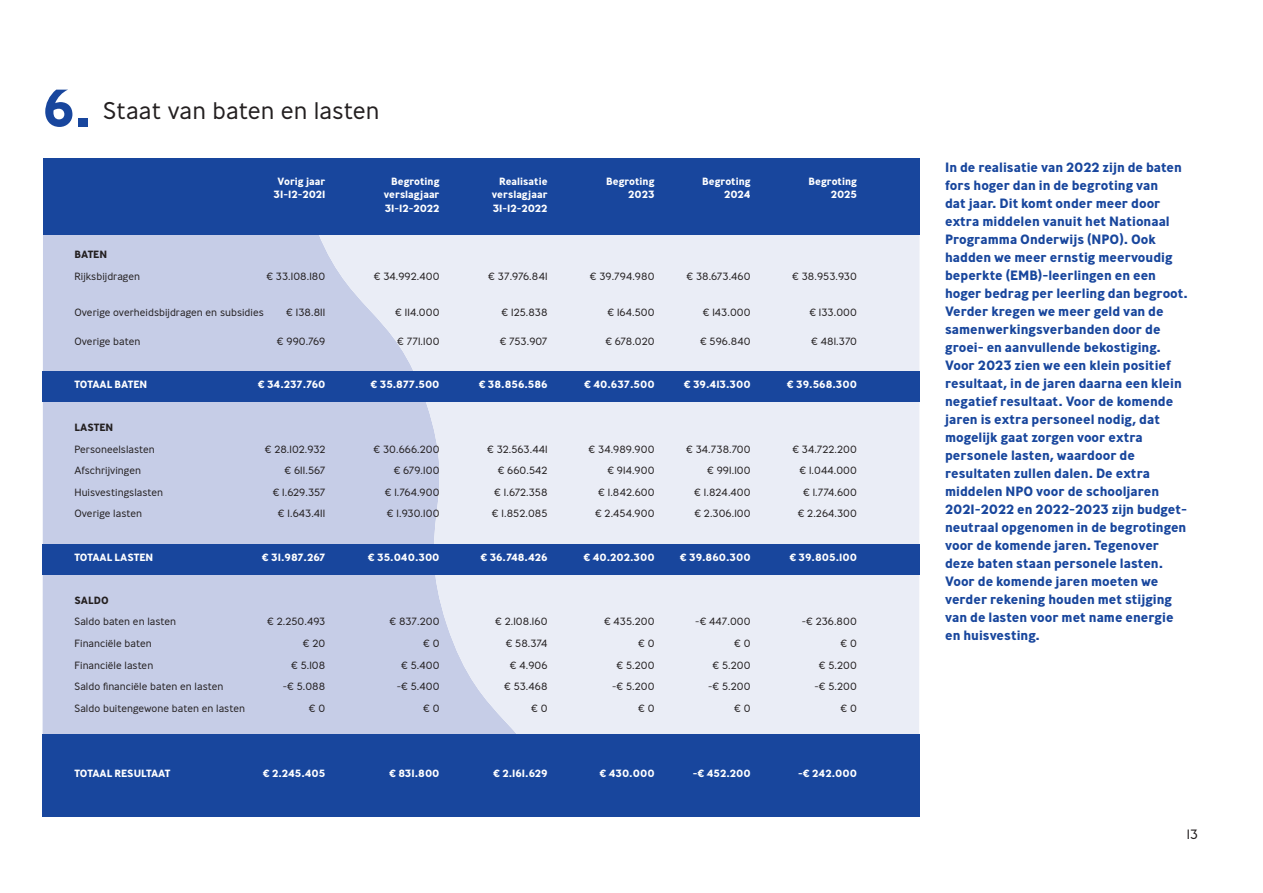
<style>
.page{position:relative;width:1263px;height:893px;background:#fff}
.page>*{position:absolute;margin:0;border:0;box-sizing:border-box;transform-origin:0 0}
.t1{font:300 24px "Ministry";color:#231f20}
.t2{font:700 13.5px/18px "Ministry";color:#18469d}
.t3{font:300 13.5px "Ministry";color:#231f20}
.t4{font:300 10.5px "Ministry";color:#231f20}
.t5{font:700 10.5px "Ministry";color:#fff}
.t6{font:700 10.5px "Ministry";color:#231f20}
.s1{font-weight:700;font-size:52.5px;color:#18469d}
</style>
<div class="page">
<div style="left:43px;top:235px;width:268px;height:499px;background:#c6cde7"></div>
<svg style="left:311px;top:235px;width:608px;height:499px;background:#e2e6f2"></svg>
<div style="left:43px;top:159px;width:876px;height:76px;background:#18469d"></div>
<div style="left:43px;top:372px;width:876px;height:30px;background:#18469d"></div>
<div style="left:43px;top:544px;width:876px;height:30px;background:#18469d"></div>
<div style="left:43px;top:734px;width:876px;height:83px;background:#18469d"></div>
<h1 class="t1" style="left:43px;top:101px;width:339px"><span class="s1">6.</span> Staat van baten en lasten</h1>
<p class="t5" style="left:278px;top:177px;width:49px">Vorig jaar</p>
<p class="t5" style="left:391px;top:177px;width:50px">Begroting</p>
<p class="t5" style="left:499px;top:177px;width:50px">Realisatie</p>
<p class="t5" style="left:606px;top:177px;width:50px">Begroting</p>
<p class="t5" style="left:702px;top:177px;width:50px">Begroting</p>
<p class="t5" style="left:808px;top:177px;width:50px">Begroting</p>
<p class="t5" style="left:274px;top:191px;width:53px">31-12-2021</p>
<p class="t5" style="left:384px;top:191px;width:57px">verslagjaar</p>
<p class="t5" style="left:492px;top:191px;width:57px">verslagjaar</p>
<p class="t5" style="left:628px;top:191px;width:28px">2023</p>
<p class="t5" style="left:724px;top:191px;width:28px">2024</p>
<p class="t5" style="left:831px;top:191px;width:28px">2025</p>
<p class="t5" style="left:385px;top:204px;width:56px">31-12-2022</p>
<p class="t5" style="left:493px;top:204px;width:56px">31-12-2022</p>
<p class="t6" style="left:75px;top:250px;width:34px">BATEN</p>
<p class="t4" style="left:75px;top:272px;width:67px">Rijksbijdragen</p>
<p class="t4" style="left:266px;top:272px;width:61px">€ 33.108.180</p>
<p class="t4" style="left:374px;top:272px;width:67px">€ 34.992.400</p>
<p class="t4" style="left:488px;top:272px;width:61px">€ 37.976.841</p>
<p class="t4" style="left:590px;top:272px;width:66px">€ 39.794.980</p>
<p class="t4" style="left:686px;top:272px;width:66px">€ 38.673.460</p>
<p class="t4" style="left:792px;top:272px;width:66px">€ 38.953.930</p>
<p class="t4" style="left:75px;top:308px;width:191px">Overige overheidsbijdragen en subsidies</p>
<p class="t4" style="left:286px;top:308px;width:41px">€ 138.811</p>
<p class="t4" style="left:395px;top:308px;width:46px">€ 114.000</p>
<p class="t4" style="left:502px;top:308px;width:47px">€ 125.838</p>
<p class="t4" style="left:607px;top:308px;width:49px">€ 164.500</p>
<p class="t4" style="left:703px;top:308px;width:49px">€ 143.000</p>
<p class="t4" style="left:809px;top:308px;width:49px">€ 133.000</p>
<p class="t4" style="left:75px;top:337px;width:67px">Overige baten</p>
<p class="t4" style="left:277px;top:337px;width:50px">€ 990.769</p>
<p class="t4" style="left:397px;top:337px;width:44px">€ 771.100</p>
<p class="t4" style="left:500px;top:337px;width:49px">€ 753.907</p>
<p class="t4" style="left:605px;top:337px;width:51px">€ 678.020</p>
<p class="t4" style="left:700px;top:337px;width:52px">€ 596.840</p>
<p class="t4" style="left:811px;top:337px;width:47px">€ 481.370</p>
<p class="t5" style="left:75px;top:380px;width:74px">TOTAAL BATEN</p>
<p class="t5" style="left:258px;top:380px;width:69px">€ 34.237.760</p>
<p class="t5" style="left:371px;top:380px;width:71px">€ 35.877.500</p>
<p class="t5" style="left:479px;top:380px;width:70px">€ 38.856.586</p>
<p class="t5" style="left:584px;top:380px;width:72px">€ 40.637.500</p>
<p class="t5" style="left:684px;top:380px;width:68px">€ 39.413.300</p>
<p class="t5" style="left:787px;top:380px;width:72px">€ 39.568.300</p>
<p class="t6" style="left:75px;top:423px;width:40px">LASTEN</p>
<p class="t4" style="left:75px;top:445px;width:82px">Personeelslasten</p>
<p class="t4" style="left:265px;top:445px;width:62px">€ 28.102.932</p>
<p class="t4" style="left:373px;top:445px;width:68px">€ 30.666.200</p>
<p class="t4" style="left:487px;top:445px;width:62px">€ 32.563.441</p>
<p class="t4" style="left:589px;top:445px;width:67px">€ 34.989.900</p>
<p class="t4" style="left:686px;top:445px;width:66px">€ 34.738.700</p>
<p class="t4" style="left:792px;top:445px;width:66px">€ 34.722.200</p>
<p class="t4" style="left:75px;top:466px;width:68px">Afschrijvingen</p>
<p class="t4" style="left:285px;top:466px;width:42px">€ 611.567</p>
<p class="t4" style="left:394px;top:466px;width:47px">€ 679.100</p>
<p class="t4" style="left:498px;top:466px;width:51px">€ 660.542</p>
<p class="t4" style="left:607px;top:466px;width:49px">€ 914.900</p>
<p class="t4" style="left:707px;top:466px;width:45px">€ 991.100</p>
<p class="t4" style="left:799px;top:466px;width:59px">€ 1.044.000</p>
<p class="t4" style="left:75px;top:488px;width:90px">Huisvestingslasten</p>
<p class="t4" style="left:273px;top:488px;width:54px">€ 1.629.357</p>
<p class="t4" style="left:385px;top:488px;width:56px">€ 1.764.900</p>
<p class="t4" style="left:494px;top:488px;width:55px">€ 1.672.358</p>
<p class="t4" style="left:598px;top:488px;width:58px">€ 1.842.600</p>
<p class="t4" style="left:694px;top:488px;width:58px">€ 1.824.400</p>
<p class="t4" style="left:803px;top:488px;width:55px">€ 1.774.600</p>
<p class="t4" style="left:75px;top:510px;width:69px">Overige lasten</p>
<p class="t4" style="left:278px;top:510px;width:49px">€ 1.643.411</p>
<p class="t4" style="left:387px;top:510px;width:54px">€ 1.930.100</p>
<p class="t4" style="left:492px;top:510px;width:57px">€ 1.852.085</p>
<p class="t4" style="left:595px;top:510px;width:61px">€ 2.454.900</p>
<p class="t4" style="left:694px;top:510px;width:58px">€ 2.306.100</p>
<p class="t4" style="left:798px;top:510px;width:61px">€ 2.264.300</p>
<p class="t5" style="left:75px;top:553px;width:80px">TOTAAL LASTEN</p>
<p class="t5" style="left:262px;top:553px;width:65px">€ 31.987.267</p>
<p class="t5" style="left:368px;top:553px;width:73px">€ 35.040.300</p>
<p class="t5" style="left:480px;top:553px;width:69px">€ 36.748.426</p>
<p class="t5" style="left:583px;top:553px;width:73px">€ 40.202.300</p>
<p class="t5" style="left:680px;top:553px;width:72px">€ 39.860.300</p>
<p class="t5" style="left:789px;top:553px;width:69px">€ 39.805.100</p>
<p class="t6" style="left:75px;top:596px;width:36px">SALDO</p>
<p class="t4" style="left:75px;top:618px;width:103px">Saldo baten en lasten</p>
<p class="t4" style="left:267px;top:618px;width:60px">€ 2.250.493</p>
<p class="t4" style="left:389px;top:618px;width:52px">€ 837.200</p>
<p class="t4" style="left:495px;top:618px;width:54px">€ 2.108.160</p>
<p class="t4" style="left:604px;top:618px;width:52px">€ 435.200</p>
<p class="t4" style="left:695px;top:618px;width:57px">-€ 447.000</p>
<p class="t4" style="left:802px;top:618px;width:57px">-€ 236.800</p>
<p class="t4" style="left:75px;top:639px;width:79px">Financiële baten</p>
<p class="t4" style="left:303px;top:639px;width:24px">€ 20</p>
<p class="t4" style="left:423px;top:639px;width:18px">€ 0</p>
<p class="t4" style="left:506px;top:639px;width:43px">€ 58.374</p>
<p class="t4" style="left:638px;top:639px;width:18px">€ 0</p>
<p class="t4" style="left:734px;top:639px;width:18px">€ 0</p>
<p class="t4" style="left:840px;top:639px;width:18px">€ 0</p>
<p class="t4" style="left:75px;top:661px;width:80px">Financiële lasten</p>
<p class="t4" style="left:291px;top:661px;width:36px">€ 5.108</p>
<p class="t4" style="left:401px;top:661px;width:40px">€ 5.400</p>
<p class="t4" style="left:510px;top:661px;width:39px">€ 4.906</p>
<p class="t4" style="left:616px;top:661px;width:40px">€ 5.200</p>
<p class="t4" style="left:713px;top:661px;width:40px">€ 5.200</p>
<p class="t4" style="left:819px;top:661px;width:40px">€ 5.200</p>
<p class="t4" style="left:75px;top:682px;width:150px">Saldo financiële baten en lasten</p>
<p class="t4" style="left:283px;top:682px;width:44px">-€ 5.088</p>
<p class="t4" style="left:397px;top:682px;width:44px">-€ 5.400</p>
<p class="t4" style="left:504px;top:682px;width:45px">€ 53.468</p>
<p class="t4" style="left:612px;top:682px;width:44px">-€ 5.200</p>
<p class="t4" style="left:708px;top:682px;width:44px">-€ 5.200</p>
<p class="t4" style="left:814px;top:682px;width:44px">-€ 5.200</p>
<p class="t4" style="left:75px;top:704px;width:172px">Saldo buitengewone baten en lasten</p>
<p class="t4" style="left:309px;top:704px;width:18px">€ 0</p>
<p class="t4" style="left:423px;top:704px;width:18px">€ 0</p>
<p class="t4" style="left:531px;top:704px;width:18px">€ 0</p>
<p class="t4" style="left:638px;top:704px;width:18px">€ 0</p>
<p class="t4" style="left:734px;top:704px;width:18px">€ 0</p>
<p class="t4" style="left:840px;top:704px;width:18px">€ 0</p>
<p class="t5" style="left:75px;top:769px;width:97px">TOTAAL RESULTAAT</p>
<p class="t5" style="left:263px;top:769px;width:64px">€ 2.245.405</p>
<p class="t5" style="left:389px;top:769px;width:52px">€ 831.800</p>
<p class="t5" style="left:493px;top:769px;width:56px">€ 2.161.629</p>
<p class="t5" style="left:599px;top:769px;width:57px">€ 430.000</p>
<p class="t5" style="left:693px;top:769px;width:59px">-€ 452.200</p>
<p class="t5" style="left:798px;top:769px;width:60px">-€ 242.000</p>
<p class="t2" style="left:945px;top:159px;width:244px">In de realisatie van 2022 zijn de baten fors hoger dan in de begroting van<br>dat jaar. Dit komt onder meer door extra middelen vanuit het Nationaal Programma Onderwijs (NPO). Ook hadden we meer ernstig meervoudig beperkte (EMB)-leerlingen en een hoger bedrag per leerling dan begroot.<br>Verder kregen we meer geld van de samenwerkingsverbanden door de groei- en aanvullende bekostiging.<br>Voor 2023 zien we een klein positief resultaat, in de jaren daarna een klein negatief resultaat. Voor de komende jaren is extra personeel nodig, dat mogelijk gaat zorgen voor extra personele lasten, waardoor de resultaten zullen dalen. De extra middelen NPO voor de schooljaren 2021-2022 en 2022-2023 zijn budget&shy;neutraal opgenomen in de begrotingen voor de komende jaren. Tegenover deze baten staan personele lasten.<br>Voor de komende jaren moeten we verder rekening houden met stijging van de lasten voor met name energie en huisvesting.</p>
<p class="t3" style="left:1187px;top:829px;width:13px">13</p>
</div>
